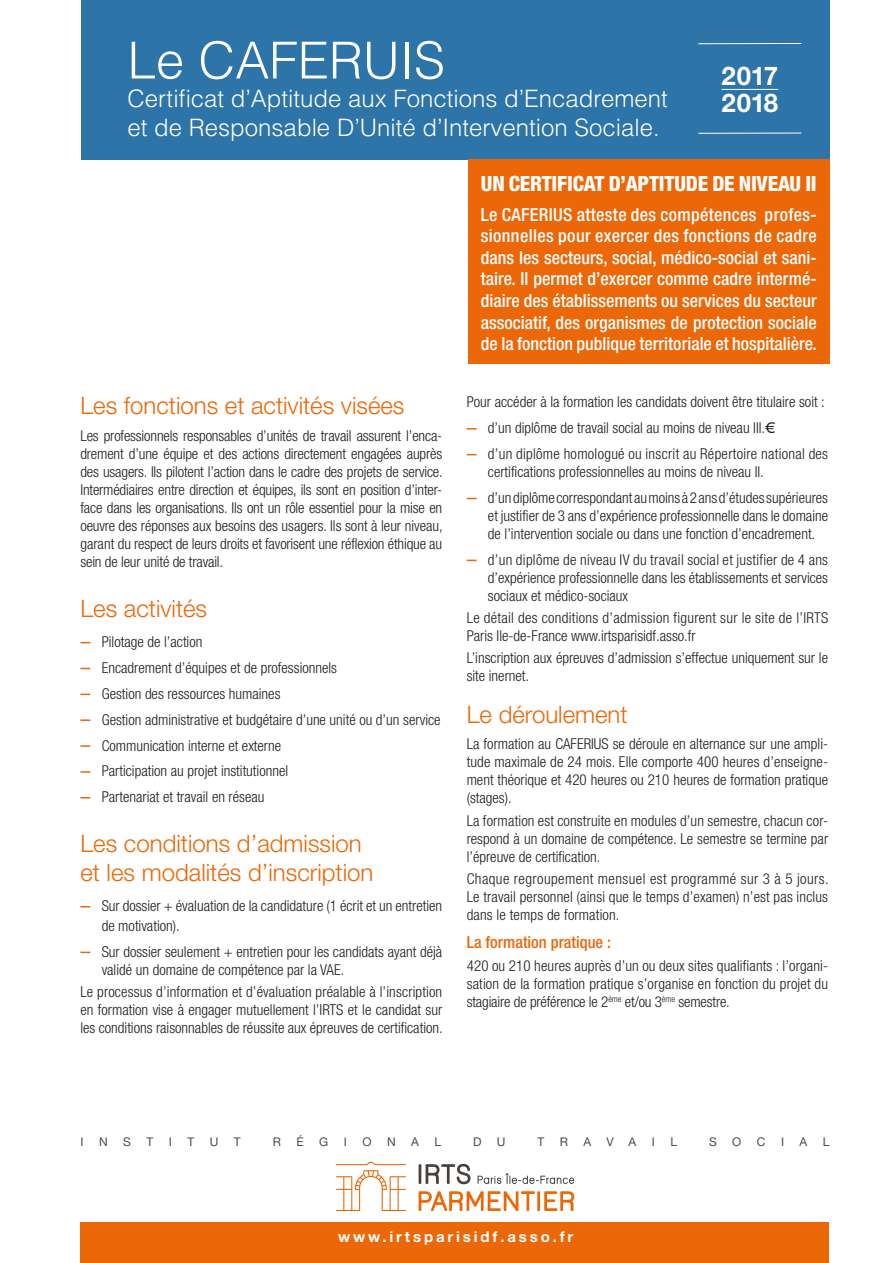
<style>
.page{position:relative;width:893px;height:1263px;background:#fff}
.page>*{position:absolute;margin:0;border:0;box-sizing:border-box;transform-origin:0 0}
.t1{font:300 51px "Helvetica";color:#fff}
.t2{font:700 25.8px/27.3px "Helvetica Neue";letter-spacing:-.02em;color:#fff}
.t3{font:300 24px/28.8px "Helvetica Neue";color:#ec6708}
.t4{font:300 24px/28.8px "Helvetica";color:#fff}
.t5{font:800 condensed 21px "Helvetica Neue";letter-spacing:-.01em;color:#fff}
.t6{font:500 condensed 18px/21.6px "Helvetica Neue";color:#fff;text-align:justify}
.t7{font:500 condensed 16.5px "Helvetica Neue";color:#ec6708}
.t8{font:300 condensed 15px/18px "Helvetica Neue";color:#1d1d1b;text-align:justify}
.t9{font:300 condensed 15px/18px "Helvetica Neue";letter-spacing:.02em;color:#1d1d1b}
.t10{font:700 15px "Helvetica Neue";letter-spacing:.19em;color:#fff}
.t11{font:12px "Helvetica Neue";color:#504b48}
</style>
<div class="page">
<div style="left:81px;top:0;width:749px;height:159px;background:#2d74a9"></div>
<svg style="left:419px;top:1191px;width:116px;height:20px"></svg>
<hr style="left:537px;top:1191px;width:3px;height:20px;background:#ec6708">
<svg style="left:544px;top:1191px;width:30px;height:20px"></svg>
<hr style="left:419px;top:1164px;width:2px;height:20px;background:#47413d">
<svg style="left:426px;top:1164px;width:45px;height:20px"></svg>
<svg style="left:478px;top:1173px;width:96px;height:11px"></svg>
<svg style="left:336px;top:1161px;width:70px;height:50px"></svg>
<div style="left:80px;top:1223px;width:749px;height:40px;background:#ec6708"></div>
<svg style="left:80px;top:719px;width:10px;height:2px"></svg>
<svg style="left:80px;top:745px;width:10px;height:2px"></svg>
<svg style="left:80px;top:771px;width:10px;height:2px"></svg>
<div style="left:468px;top:159px;width:362px;height:205px;background:#ec6708"></div>
<hr style="left:722px;top:89px;width:56px;height:1px;background:#fff">
<hr style="left:698px;top:43px;width:103px;height:1px;background:#fff">
<hr style="left:698px;top:133px;width:103px;height:1px;background:#fff">
<h1 class="t1" style="left:128px;top:29px;width:319px">Le CAFERUIS</h1>
<h3 class="t4" style="left:128px;top:84px;width:542px">Certificat d’Aptitude aux Fonctions d’Encadrement et de Responsable D’Unité d’Intervention Sociale.</h3>
<h2 class="t2" style="left:722px;top:61px;width:58px">2017<br>2018</h2>
<h3 class="t3" style="left:80px;top:391px;width:326px">Les fonctions et activités visées</h3>
<p class="t8" style="left:80px;top:426px;width:364px">Les professionnels responsables d’unités de travail assurent l’enca&shy;drement d’une équipe et des actions directement engagées auprès des usagers. Ils pilotent l’action dans le cadre des projets de service.<br>Intermédiaires entre direction et équipes, ils sont en position d’inter&shy;face dans les organisations. Ils ont un rôle essentiel pour la mise en oeuvre des réponses aux besoins des usagers. Ils sont à leur niveau, garant du respect de leurs droits et favorisent une réflexion éthique au sein de leur unité de travail.</p>
<h3 class="t3" style="left:80px;top:593px;width:128px">Les activités</h3>
<p class="t8" style="left:102px;top:629px;width:340px;line-height:25.8px;text-align:left">Pilotage de l’action<br>Encadrement d’équipes et de professionnels<br>Gestion des ressources humaines<br>Gestion administrative et budgétaire d’une unité ou d’un service Communication interne et externe<br>Participation au projet institutionnel<br>Partenariat et travail en réseau</p>
<h3 class="t3" style="left:80px;top:829px;width:294px">Les conditions d’admission et les modalités d’inscription</h3>
<p class="t8" style="left:102px;top:896px;width:342px;line-height:19.8px">Sur dossier + évaluation de la candidature (1 écrit et un entretien de motivation).</p>
<p class="t8" style="left:102px;top:942px;width:342px">Sur dossier seulement + entretien pour les candidats ayant déjà validé un domaine de compétence par la VAE.</p>
<p class="t8" style="left:80px;top:983px;width:364px">Le processus d’information et d’évaluation préalable à l’inscription en formation vise à engager mutuellement l’IRTS et le candidat sur les conditions raisonnables de réussite aux épreuves de certification.</p>
<h3 class="t5" style="left:481px;top:170px;width:337px">UN CERTIFICAT D’APTITUDE DE NIVEAU II</h3>
<p class="t6" style="left:481px;top:203px;width:337px">Le CAFERIUS atteste des compétences profes&shy;sionnelles pour exercer des fonctions de cadre dans les secteurs, social, médico-social et sani&shy;taire. Il permet d’exercer comme cadre intermé&shy;diaire des établissements ou services du secteur associatif, des organismes de protection sociale de la fonction publique territoriale et hospitalière.</p>
<p class="t8" style="left:488px;top:389px;width:342px;line-height:25.8px;text-align:left;text-indent:-21px">Pour accéder à la formation les candidats doivent être titulaire soit : d’un diplôme de travail social au moins de niveau III.<br>d’un diplôme homologué ou inscrit au Répertoire national des</p>
<p class="t8" style="left:488px;top:459px;width:342px;line-height:25.8px">certifications professionnelles au moins de niveau II.<br>d’un diplôme correspondant au moins à 2 ans d’études supérieures</p>
<p class="t8" style="left:488px;top:507px;width:342px">et justifier de 3 ans d’expérience professionnelle dans le domaine de l’intervention sociale ou dans une fonction d’encadrement.</p>
<p class="t8" style="left:488px;top:550px;width:342px">d’un diplôme de niveau IV du travail social et justifier de 4 ans d’expérience professionnelle dans les établissements et services sociaux et médico-sociaux</p>
<p class="t9" style="left:467px;top:609px;width:363px">Le détail des conditions d’admission figurent sur le site de l’IRTS<br>Paris Ile-de-France www.irtsparisidf.asso.fr</p>
<p class="t8" style="left:467px;top:649px;width:363px">L’inscription aux épreuves d’admission s’effectue uniquement sur le site inernet.</p>
<h3 class="t3" style="left:467px;top:699px;width:162px">Le déroulement</h3>
<p class="t8" style="left:467px;top:735px;width:363px">La formation au CAFERIUS se déroule en alternance sur une ampli&shy;tude maximale de 24 mois. Elle comporte 400 heures d’enseigne&shy;ment théorique et 420 heures ou 210 heures de formation pratique (stages).</p>
<p class="t8" style="left:467px;top:811px;width:363px">La formation est construite en modules d’un semestre, chacun cor&shy;respond à un domaine de compétence. Le semestre se termine par l’épreuve de certification.</p>
<p class="t8" style="left:467px;top:869px;width:363px">Chaque regroupement mensuel est programmé sur 3 à 5 jours.<br>Le travail personnel (ainsi que le temps d’examen) n’est pas inclus dans le temps de formation.</p>
<p class="t7" style="left:467px;top:932px;width:146px">La formation pratique :</p>
<p class="t8" style="left:467px;top:956px;width:363px">420 ou 210 heures auprès d’un ou deux sites qualifiants : l’organi&shy;sation de la formation pratique s’organise en fonction du projet du stagiaire de préférence le 2<sup>ème</sup> et/ou 3<sup>ème</sup> semestre.</p>
<p class="t11" style="left:80px;top:1134px;width:5px">I</p>
<p class="t11" style="left:99px;top:1134px;width:10px">N</p>
<p class="t11" style="left:123px;top:1134px;width:9px">S</p>
<p class="t11" style="left:146px;top:1134px;width:8px">T</p>
<p class="t11" style="left:169px;top:1134px;width:5px">I</p>
<p class="t11" style="left:187px;top:1134px;width:8px">T</p>
<p class="t11" style="left:210px;top:1134px;width:10px">U</p>
<p class="t11" style="left:234px;top:1134px;width:8px">T</p>
<p class="t11" style="left:273px;top:1134px;width:10px">R</p>
<p class="t11" style="left:296px;top:1134px;width:9px">É</p>
<p class="t11" style="left:319px;top:1134px;width:11px">G</p>
<p class="t11" style="left:344px;top:1134px;width:5px">I</p>
<p class="t11" style="left:362px;top:1134px;width:11px">O</p>
<p class="t11" style="left:387px;top:1134px;width:10px">N</p>
<p class="t11" style="left:411px;top:1134px;width:9px">A</p>
<p class="t11" style="left:434px;top:1134px;width:8px">L</p>
<p class="t11" style="left:473px;top:1134px;width:10px">D</p>
<p class="t11" style="left:497px;top:1134px;width:10px">U</p>
<p class="t11" style="left:538px;top:1134px;width:8px">T</p>
<p class="t11" style="left:560px;top:1134px;width:10px">R</p>
<p class="t11" style="left:584px;top:1134px;width:54px">AVA</p>
<p class="t11" style="left:652px;top:1134px;width:5px">I</p>
<p class="t11" style="left:670px;top:1134px;width:8px">L</p>
<p class="t11" style="left:709px;top:1134px;width:9px">S</p>
<p class="t11" style="left:732px;top:1134px;width:11px">O</p>
<p class="t11" style="left:757px;top:1134px;width:10px">C</p>
<p class="t11" style="left:781px;top:1134px;width:5px">I</p>
<p class="t11" style="left:800px;top:1134px;width:9px">A</p>
<p class="t11" style="left:823px;top:1134px;width:8px">L</p>
<p class="t10" style="left:338px;top:1227px;width:237px">www.irtsparisidf.asso.fr</p>
</div>
